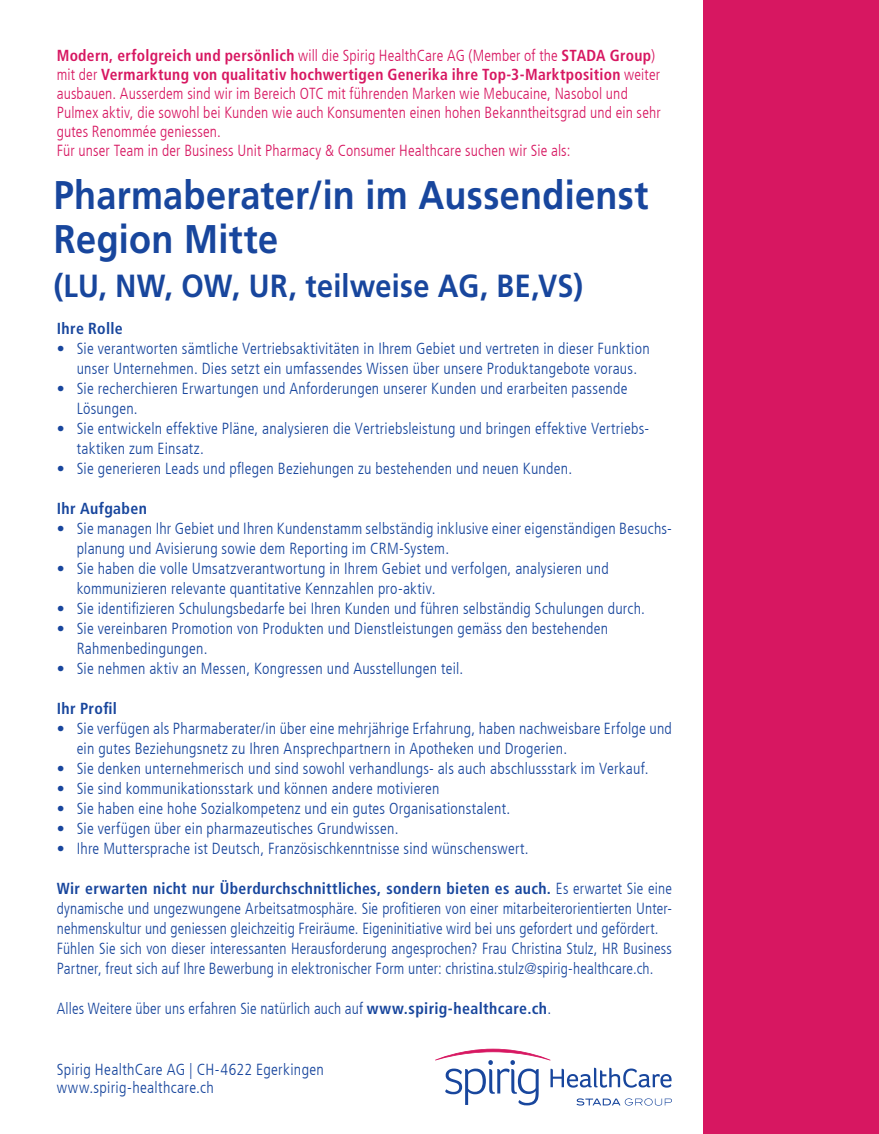
<style>
.page{position:relative;width:879px;height:1134px;background:#fff}
.page>*{position:absolute;margin:0;border:0;box-sizing:border-box;transform-origin:0 0}
.t1{font:700 40px/44px "Frutiger LT Com";letter-spacing:.01em;color:#18469d;scale:.9 1}
.t2{font:700 32px "Frutiger LT Com";letter-spacing:.01em;color:#18469d;scale:.9 1}
.t3{font:300 condensed 16px/20px "Frutiger LT Com";letter-spacing:.015em;color:#18469d}
.t4{font:300 condensed 16px/20px "Frutiger LT Com";letter-spacing:.015em;color:#18469d;scale:.96 1}
.t5{font:300 condensed 16px/19px "Frutiger LT Com";letter-spacing:.01em;color:#d71761}
.t6{font:700 condensed 16px "Frutiger LT Com";letter-spacing:.025em;color:#18469d}
.s1{font-weight:700}
</style>
<div class="page">
<div style="left:703px;top:0;width:176px;height:1134px;background:#d71761"></div>
<svg style="left:435px;top:1049px;width:237px;height:57px"></svg>
<p class="t5" style="left:57px;top:46px;width:605px"><span class="s1">Modern, erfolgreich und persönlich</span> will die Spirig HealthCare AG (Member of the <span class="s1">STADA Group</span>) mit der <span class="s1">Vermarktung von qualitativ hochwertigen Generika ihre Top-3-Marktposition</span> weiter ausbauen. Ausserdem sind wir im Bereich OTC mit führenden Marken wie Mebucaine, Nasobol und Pulmex aktiv, die sowohl bei Kunden wie auch Konsumenten einen hohen Bekanntheitsgrad und ein sehr gutes Renommée geniessen.<br>Für unser Team in der Business Unit Pharmacy &amp; Consumer Healthcare suchen wir Sie als:</p>
<h1 class="t1" style="left:54px;top:173px;width:662px">Pharmaberater/in im Aussendienst<br>Region Mitte</h1>
<h2 class="t2" style="left:54px;top:267px;width:589px">(LU, NW, OW, UR, teilweise AG, BE,VS)</h2>
<p class="t6" style="left:57px;top:319px;width:68px">Ihre Rolle</p>
<p class="t3" style="left:57px;top:339px;width:594px;text-align:center">• Sie verantworten sämtliche Vertriebsaktivitäten in Ihrem Gebiet und vertreten in dieser Funktion unser Unternehmen. Dies setzt ein umfassendes Wissen über unsere Produktangebote voraus.</p>
<p class="t3" style="left:77px;top:379px;width:552px;text-indent:-20px">• Sie recherchieren Erwartungen und Anforderungen unserer Kunden und erarbeiten passende<br>Lösungen.</p>
<p class="t3" style="left:77px;top:419px;width:574px;text-indent:-20px">• Sie entwickeln effektive Pläne, analysieren die Vertriebsleistung und bringen effektive Vertriebs&shy;taktiken zum Einsatz.</p>
<p class="t3" style="left:57px;top:459px;width:517px">• Sie generieren Leads und pflegen Beziehungen zu bestehenden und neuen Kunden.</p>
<p class="t6" style="left:57px;top:499px;width:92px">Ihr Aufgaben</p>
<p class="t3" style="left:77px;top:519px;width:597px;text-indent:-20px">• Sie managen Ihr Gebiet und Ihren Kundenstamm selbständig inklusive einer eigenständigen Besuchs&shy;planung und Avisierung sowie dem Reporting im CRM-System.</p>
<p class="t3" style="left:77px;top:559px;width:533px;text-indent:-20px">• Sie haben die volle Umsatzverantwortung in Ihrem Gebiet und verfolgen, analysieren und kommunizieren relevante quantitative Kennzahlen pro-aktiv.</p>
<p class="t3" style="left:57px;top:599px;width:590px">• Sie identifizieren Schulungsbedarfe bei Ihren Kunden und führen selbständig Schulungen durch.</p>
<p class="t3" style="left:77px;top:619px;width:533px;text-indent:-20px">• Sie vereinbaren Promotion von Produkten und Dienstleistungen gemäss den bestehenden<br>Rahmenbedingungen.</p>
<p class="t3" style="left:57px;top:659px;width:408px">• Sie nehmen aktiv an Messen, Kongressen und Ausstellungen teil.</p>
<p class="t6" style="left:57px;top:699px;width:62px">Ihr Profil</p>
<p class="t3" style="left:77px;top:719px;width:597px;text-indent:-20px">• Sie verfügen als Pharmaberater/in über eine mehrjährige Erfahrung, haben nachweisbare Erfolge und ein gutes Beziehungsnetz zu Ihren Ansprechpartnern in Apotheken und Drogerien.</p>
<p class="t3" style="left:57px;top:759px;width:593px">• Sie denken unternehmerisch und sind sowohl verhandlungs- als auch abschlussstark im Verkauf.</p>
<p class="t3" style="left:57px;top:779px;width:384px">• Sie sind kommunikationsstark und können andere motivieren</p>
<p class="t3" style="left:57px;top:799px;width:455px">• Sie haben eine hohe Sozialkompetenz und ein gutes Organisationstalent.</p>
<p class="t3" style="left:57px;top:819px;width:343px">• Sie verfügen über ein pharmazeutisches Grundwissen.</p>
<p class="t3" style="left:57px;top:839px;width:473px">• Ihre Muttersprache ist Deutsch, Französischkenntnisse sind wünschenswert.</p>
<p class="t4" style="left:57px;top:879px;width:642px"><span class="s1">Wir erwarten nicht nur Überdurchschnittliches, sondern bieten es auch.</span> Es erwartet Sie eine dynamische und ungezwungene Arbeitsatmosphäre. Sie profitieren von einer mitarbeiterorientierten Unter&shy;nehmenskultur und geniessen gleichzeitig Freiräume. Eigeninitiative wird bei uns gefordert und gefördert.<br>Fühlen Sie sich von dieser interessanten Herausforderung angesprochen? Frau Christina Stulz, HR Business Partner, freut sich auf Ihre Bewerbung in elektronischer Form unter: christina.stulz@spirig-healthcare.ch.</p>
<p class="t4" style="left:57px;top:999px;width:516px">Alles Weitere über uns erfahren Sie natürlich auch auf <span class="s1">www.spirig-healthcare.ch</span>.</p>
<p class="t3" style="left:57px;top:1061px;width:269px;line-height:18px">Spirig HealthCare AG | CH-4622 Egerkingen www.spirig-healthcare.ch</p>
</div>
